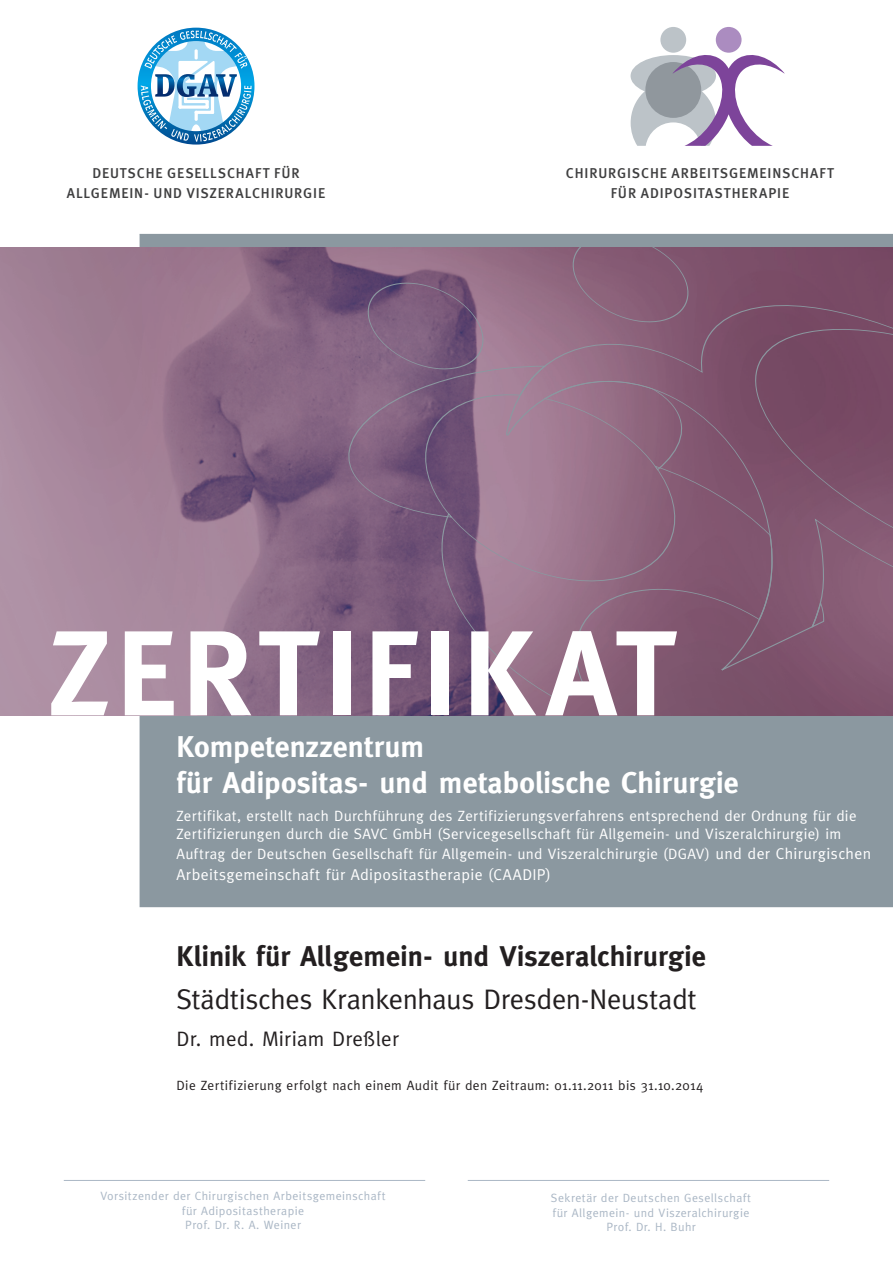
<style>
.page{position:relative;width:893px;height:1263px;background:#fff}
.page>*{position:absolute;margin:0;border:0;box-sizing:border-box;transform-origin:0 0}
.t1{font:700 120.75px "Meta";letter-spacing:.045em;color:#fff}
.t2{font:700 30px/36px "Meta";letter-spacing:.005em;color:#fff}
.t3{font:700 28.5px "Meta";letter-spacing:.005em;color:#231f20}
.t4{font:28.5px "Meta";letter-spacing:-.01em;color:#231f20}
.t5{font:21px "Meta";letter-spacing:.015em;color:#231f20}
.t6{font:15.75px "Meta";letter-spacing:.025em;color:#fff}
.t7{font:15px/18px "Meta";letter-spacing:.02em;color:#fff}
.t8{font:500 14.25px/19.5px "Meta";letter-spacing:.06em;color:#3e3e3f;text-align:center}
.t9{font:13.5px "Meta";letter-spacing:.03em;color:#231f20}
.t10{font:12px/14.4px "Meta";letter-spacing:.035em;color:#aab7c5;text-align:center}
.s1{font-size:15.75px}
</style>
<div class="page">
<div style="left:140px;top:234px;width:753px;height:673px;background:#8b98a0"></div>
<img style="left:0;top:247px;width:893px;height:468px">
<hr style="left:64px;top:1180px;width:361px;height:1px;background:#aab7c5">
<hr style="left:468px;top:1180px;width:361px;height:1px;background:#aab7c5">
<div style="left:660px;top:27px;width:26px;height:26px;background:#bcc3c8;border-radius:50%"></div>
<div style="left:716px;top:27px;width:25px;height:26px;background:#ab8cc0;border-radius:50%"></div>
<svg style="left:631px;top:51px;width:153px;height:95px"></svg>
<svg style="left:345px;top:273px;width:104px;height:65px"></svg>
<svg style="left:304px;top:338px;width:145px;height:193px"></svg>
<svg style="left:392px;top:453px;width:454px;height:252px"></svg>
<svg style="left:550px;top:233px;width:161px;height:32px"></svg>
<svg style="left:449px;top:265px;width:444px;height:414px"></svg>
<img style="left:138px;top:28px;width:70px;height:117px">
<svg style="left:139px;top:29px;width:115px;height:115px"></svg>
<img style="left:155px;top:74px;width:82px;height:23px">
<p class="t8" style="left:67px;top:164px;width:260px">DEUTSCHE GESELLSCHAFT FÜR<br>ALLGEMEIN- UND VISZERALCHIRURGIE</p>
<p class="t8" style="left:566px;top:164px;width:269px">CHIRURGISCHE ARBEITSGEMEINSCHAFT<br>FÜR ADIPOSITASTHERAPIE</p>
<h1 class="t1" style="left:48px;top:601px;width:628px">ZERTIFIKAT</h1>
<h2 class="t2" style="left:176px;top:728px;width:564px">Kompetenzzentrum<br>für Adipositas- und metabolische Chirurgie</h2>
<p class="t7" style="left:176px;top:807px;width:681px">Zertifikat, erstellt nach Durchführung des Zertifizierungsverfahrens entsprechend der Ordnung für die<br>Zertifizierungen durch die SAVC GmbH (Servicegesellschaft für Allgemein- und Viszeralchirurgie) im</p>
<p class="t7" style="left:176px;top:844px;width:696px">Auftrag der Deutschen Gesellschaft für Allgemein- und Viszeralchirurgie (DGAV) <span class="s1">und der Chirurgischen</span></p>
<p class="t6" style="left:176px;top:865px;width:376px">Arbeitsgemeinschaft für Adipositastherapie (CAADIP)</p>
<h3 class="t3" style="left:176px;top:940px;width:531px">Klinik für Allgemein- und Viszeralchirurgie</h3>
<h3 class="t4" style="left:176px;top:982px;width:522px">Städtisches Krankenhaus Dresden-Neustadt</h3>
<h3 class="t5" style="left:176px;top:1026px;width:224px">Dr. med. Miriam Dreßler</h3>
<p class="t9" style="left:176px;top:1077px;width:528px">Die Zertifizierung erfolgt nach einem Audit für den Zeitraum: 01.11.2011 bis 31.10.2014</p>
<p class="t10" style="left:100px;top:1189px;width:287px">Vorsitzender der Chirurgischen Arbeitsgemeinschaft für Adipositastherapie<br>Prof. Dr. R. A. Weiner</p>
<p class="t10" style="left:551px;top:1190px;width:202px">Sekretär der Deutschen Gesellschaft für Allgemein- und Viszeralchirurgie<br>Prof. Dr. H. Buhr</p>
</div>
